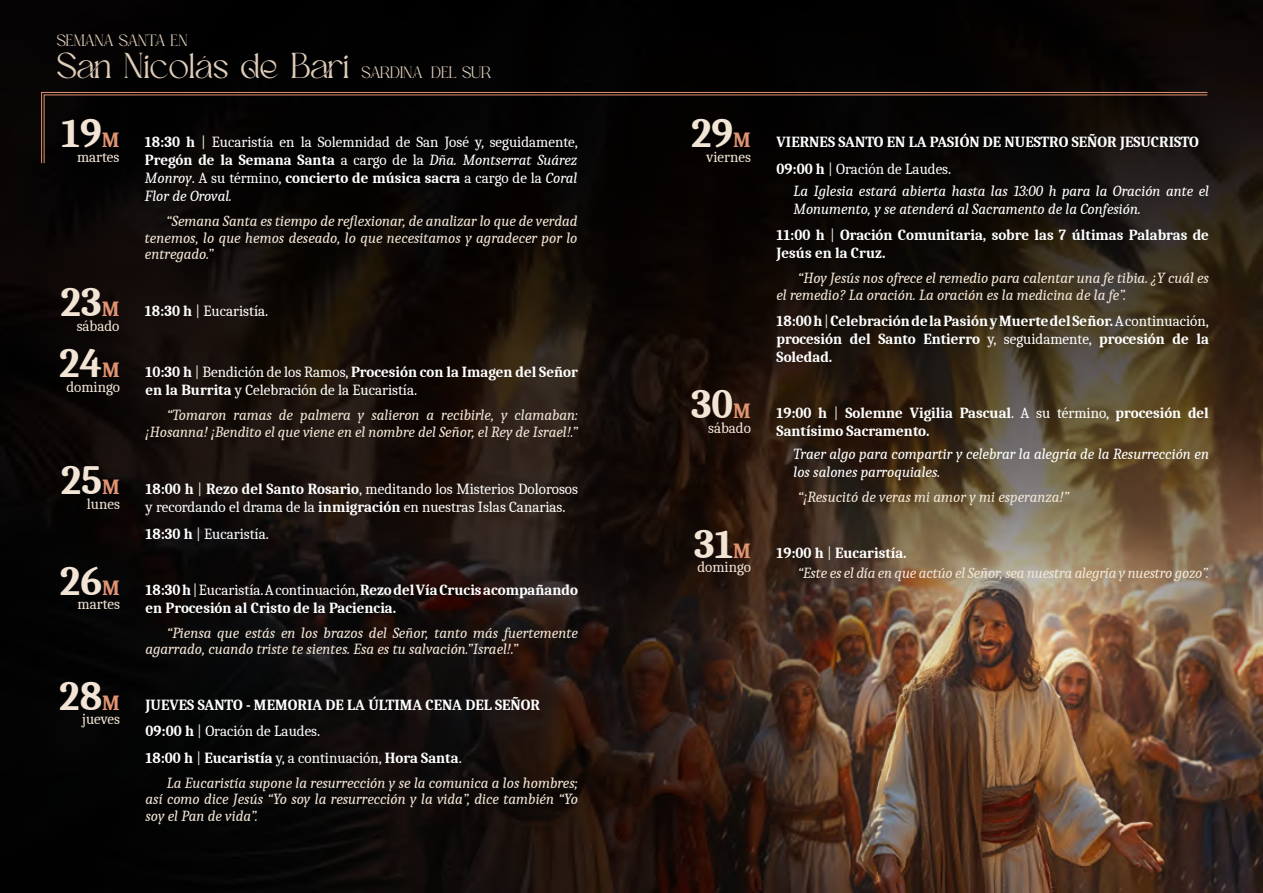
<style>
.page{position:relative;width:1263px;height:893px;background:#fff}
.page>*{position:absolute;margin:0;border:0;box-sizing:border-box;transform-origin:0 0}
.t1{font:700 40.5px "Caladea";color:#f2e5d6}
.t2{font:36px "Biheastra";color:#dfcdb9}
.t3{font:16.5px "Biheastra";color:#dfcdb9}
.t4{font:italic 15px/16.5px "Caladea";color:#f2e5d6}
.t5{font:700 15px/18px "Caladea";color:#fff}
.t6{font:15px/18px "Caladea";color:#fff}
.t7{font:italic 15px/18px "Caladea";color:#fff}
.t8{font:15px "Caladea";color:#f2e5d6}
.s1{font-size:16.5px}
.s2{font-size:21px;color:#e29472}
.s3{font-weight:700}
.s4{color:#f8f1e1}
.s5{font-style:italic}
.s6{font-weight:400;color:#f8f1e1}
.s7{font-weight:400}
.s8{font-weight:700;font-style:normal;color:#fff}
.s9{font-style:normal;color:#f8f1e1}
</style>
<div class="page">
<img style="left:0;top:0;width:1263px;height:893px">
<svg style="left:41px;top:92px;width:1167px;height:72px;background:#6c4736"></svg>
<svg style="left:44px;top:94px;width:1164px;height:70px;background:#090605"></svg>
<p class="t3" style="left:57px;top:32px;width:132px">SEMANA SANTA EN</p>
<h2 class="t2" style="left:57px;top:48px;width:436px">San Nicolás de Bari <span class="s1">SARDINA DEL SUR</span></h2>
<h1 class="t1" style="left:62px;top:108px;width:59px">19<span class="s2">M</span></h1>
<p class="t8" style="left:77px;top:148px;width:44px">martes</p>
<h1 class="t1" style="left:61px;top:277px;width:60px">23<span class="s2">M</span></h1>
<p class="t8" style="left:77px;top:316px;width:44px">sábado</p>
<h1 class="t1" style="left:59px;top:338px;width:62px">24<span class="s2">M</span></h1>
<p class="t8" style="left:66px;top:377px;width:55px">domingo</p>
<h1 class="t1" style="left:61px;top:455px;width:61px">25<span class="s2">M</span></h1>
<p class="t8" style="left:87px;top:495px;width:35px">lunes</p>
<h1 class="t1" style="left:60px;top:556px;width:62px">26<span class="s2">M</span></h1>
<p class="t8" style="left:78px;top:595px;width:44px">martes</p>
<h1 class="t1" style="left:59px;top:671px;width:62px">28<span class="s2">M</span></h1>
<p class="t8" style="left:82px;top:710px;width:39px">jueves</p>
<p class="t6" style="left:145px;top:133px;width:434px;text-align:justify"><span class="s3">18:30 h</span> <span class="s4">|</span> Eucaristía en la Solemnidad de San José y, seguidamente, <span class="s3">Pregón de la Semana Santa</span> a cargo de la <span class="s5">Dña. Montserrat Suárez Monroy</span>. A su término, <span class="s3">concierto de música sacra</span> a cargo de la <span class="s5">Coral Flor de Oroval.</span></p>
<p class="t4" style="left:145px;top:213px;width:434px;text-align:justify;text-indent:21px">“Semana Santa es tiempo de reflexionar, de analizar lo que de verdad tenemos, lo que hemos deseado, lo que necesitamos y agradecer por lo entregado.”</p>
<p class="t6" style="left:145px;top:302px;width:125px"><span class="s3">18:30 h</span> <span class="s4">|</span> Eucaristía.</p>
<p class="t6" style="left:145px;top:363px;width:434px"><span class="s3">10:30 h</span> <span class="s4">|</span> Bendición de los Ramos, <span class="s3">Procesión con la Imagen del Señor en la Burrita</span> y Celebración de la Eucaristía.</p>
<p class="t4" style="left:145px;top:406px;width:434px;text-align:right">“Tomaron ramas de palmera y salieron a recibirle, y clamaban: ¡Hosanna! ¡Bendito el que viene en el nombre del Señor, el Rey de Israel!.”</p>
<p class="t6" style="left:145px;top:480px;width:434px"><span class="s3">18:00 h</span> <span class="s4">|</span> <span class="s3">Rezo del Santo Rosario</span>, meditando los Misterios Dolorosos y recordando el drama de la <span class="s3">inmigración</span> en nuestras Islas Canarias.</p>
<p class="t6" style="left:145px;top:524px;width:125px"><span class="s3">18:30 h</span> <span class="s4">|</span> Eucaristía.</p>
<p class="t5" style="left:145px;top:580px;width:434px">18:30 h <span class="s6">|</span> <span class="s7">Eucaristía. A continuación,</span> Rezo del Vía Crucis acompañando en Procesión al Cristo de la Paciencia.</p>
<p class="t4" style="left:145px;top:624px;width:434px;text-indent:21px">“Piensa que estás en los brazos del Señor, tanto más fuertemente agarrado, cuando triste te sientes. Esa es tu salvación.”Israel!.”</p>
<p class="t5" style="left:145px;top:691px;width:396px;line-height:26.5px">JUEVES SANTO - MEMORIA DE LA ÚLTIMA CENA DEL SEÑOR<br>09:00 h <span class="s6">|</span> <span class="s7">Oración de Laudes.<br></span>18:00 h <span class="s6">|</span> Eucaristía <span class="s7">y, a continuación,</span> Hora Santa<span class="s7">.</span></p>
<p class="t4" style="left:145px;top:774px;width:434px;text-align:justify;text-indent:21px">La Eucaristía supone la resurrección y se la comunica a los hombres; así como dice Jesús “Yo soy la resurrección y la vida”, dice también “Yo soy el Pan de vida”.</p>
<h1 class="t1" style="left:691px;top:108px;width:61px">29<span class="s2">M</span></h1>
<p class="t8" style="left:706px;top:148px;width:46px">viernes</p>
<h1 class="t1" style="left:691px;top:379px;width:61px">30<span class="s2">M</span></h1>
<p class="t8" style="left:708px;top:419px;width:44px">sábado</p>
<h1 class="t1" style="left:694px;top:519px;width:58px">31<span class="s2">M</span></h1>
<p class="t8" style="left:697px;top:558px;width:55px">domingo</p>
<p class="t5" style="left:776px;top:128px;width:424px;line-height:26.5px">VIERNES SANTO EN LA PASIÓN DE NUESTRO SEÑOR JESUCRISTO<br>09:00 h <span class="s6">|</span> <span class="s7">Oración de Laudes.</span></p>
<p class="t7" style="left:793px;top:182px;width:417px">La Iglesia estará abierta hasta las 13:00 h para la Oración ante el<br>Monumento, y se atenderá al Sacramento de la Confesión.</p>
<p class="t5" style="left:776px;top:226px;width:434px">11:00 h <span class="s6">|</span> Oración Comunitaria, sobre las 7 últimas Palabras de<br>Jesús en la Cruz.</p>
<p class="t4" style="left:776px;top:270px;width:434px;text-indent:21px">“Hoy Jesús nos ofrece el remedio para calentar una fe tibia. ¿Y cuál es el remedio? La oración. La oración es la medicina de la fe”.</p>
<p class="t5" style="left:776px;top:312px;width:434px;text-align:justify">18:00 h <span class="s6">|</span> Celebración de la Pasión y Muerte del Señor. <span class="s7">A continuación, </span>procesión del Santo Entierro <span class="s7">y, seguidamente,</span> procesión de la Soledad.</p>
<p class="t5" style="left:776px;top:404px;width:434px">19:00 h <span class="s6">|</span> Solemne Vigilia Pascual<span class="s7">. A su término,</span> procesión del<br>Santísimo Sacramento.</p>
<p class="t7" style="left:793px;top:444px;width:417px">Traer algo para compartir y celebrar la alegría de la Resurrección en los salones parroquiales.</p>
<p class="t4" style="left:798px;top:488px;width:273px">“¡Resucitó de veras mi amor y mi esperanza!”</p>
<p class="t4" style="left:798px;top:542px;width:413px;line-height:20.7px;text-indent:-21px"><span class="s8">19:00 h</span> <span class="s9">|</span> <span class="s8">Eucaristía.<br></span>“Este es el día en que actúo el Señor, sea nuestra alegría y nuestro gozo”.</p>
</div>
